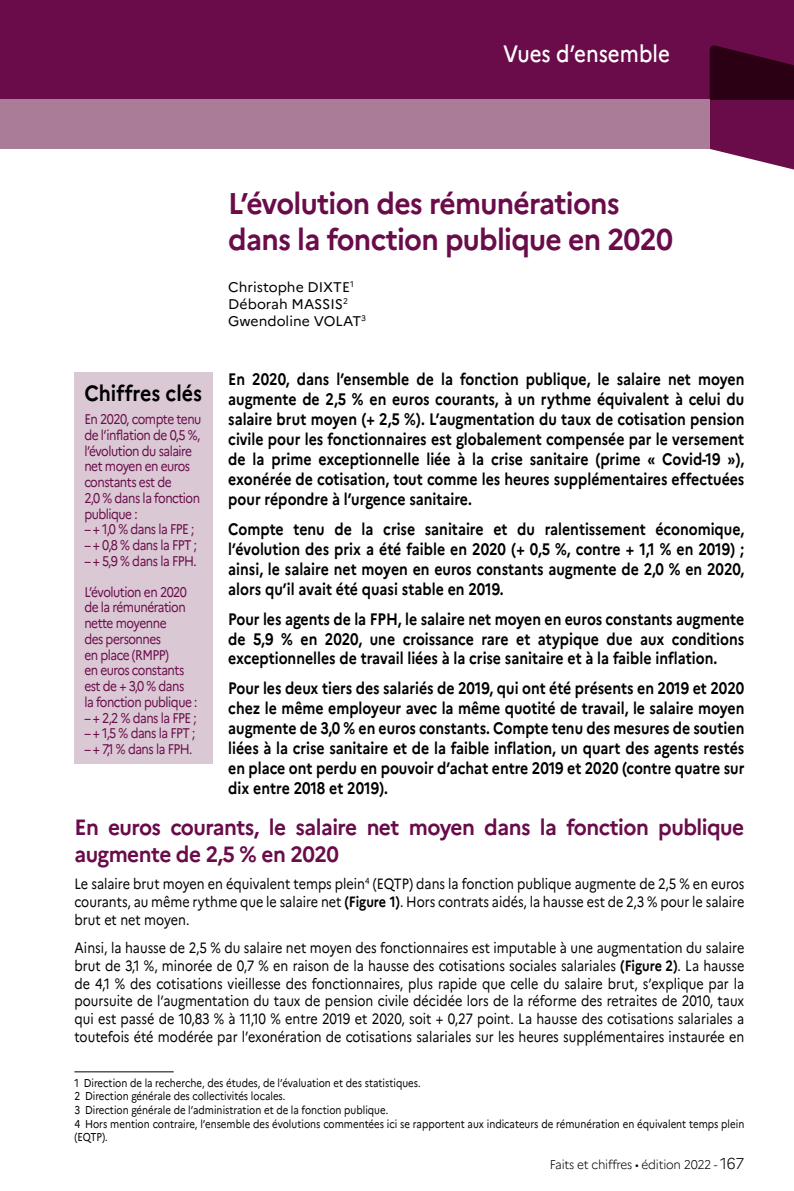
<style>
.page{position:relative;width:794px;height:1191px;background:#fff}
.page>*{position:absolute;margin:0;border:0;box-sizing:border-box;transform-origin:0 0}
._04_Titre_1_Retrait{font:700 29.93px/36.8px "Marianne";letter-spacing:-.025em;color:#690c49;scale:.94 1}
.t1{font:500 23.62px "Marianne";color:#fff;scale:.87 1}
._04_Titre_2_Partie_2{font:700 22.05px/26.2px "Marianne";letter-spacing:-.025em;color:#690c49;scale:.94 1}
._07_CC_Titre{font:700 22.05px "Marianne";color:#000;scale:.89 1}
._04_TC_Retrait{font:700 16.62px/19.9px "Marianne";color:#000;text-align:justify;scale:.85 1}
._04_TC{font:14.88px/17.8px "Marianne";color:#000;text-align:justify;scale:.85 1}
._07_CC_TC{font:14px/15.8px "Marianne";letter-spacing:-.04em;color:#690c49;scale:.85 1}
._04_Signature{font:14px/16.8px "Marianne";color:#000}
.t2{font:300 12.6px "Marianne";letter-spacing:-.02em;color:#000;scale:.94 1}
._04_Note{font:11.38px/13.7px "Marianne";color:#000;scale:.85 1}
.s1{font-weight:700}
.s2{font-size:15.75px}
</style>
<div class="page">
<div style="left:0;top:0;width:794px;height:99px;background:#690c49"></div>
<svg style="left:709px;top:45px;width:85px;height:125px"></svg>
<div style="left:0;top:99px;width:709px;height:50px;background:#ab7c98"></div>
<hr style="left:74px;top:1071px;width:100px;height:1px;background:#000">
<div style="left:74px;top:372px;width:139px;height:392px;background:#dac8d5"></div>
<h2 class="t1" style="left:503px;top:39px;width:193px">Vues d’ensemble</h2>
<h3 class="_04_Titre_1_Retrait" style="left:228px;top:184px;width:475px">L’évolution des rémunérations dans la fonction publique en 2020</h3>
<p class="_04_Signature" style="left:228px;top:278px;width:139px">Christophe DIXTE<sup>1<br></sup>Déborah MASSIS<sup>2<br></sup>Gwendoline VOLAT<sup>3</sup></p>
<p class="_04_TC_Retrait" style="left:228px;top:369px;width:609px">En 2020, dans l’ensemble de la fonction publique, le salaire net moyen augmente de 2,5 % en euros courants, à un rythme équivalent à celui du salaire brut moyen (+ 2,5 %). L’augmentation du taux de cotisation pension civile pour les fonctionnaires est globalement compensée par le versement de la prime exceptionnelle liée à la crise sanitaire (prime « Covid-19 »), exonérée de cotisation, tout comme les heures supplémentaires effectuées pour répondre à l’urgence sanitaire.</p>
<p class="_04_TC_Retrait" style="left:228px;top:519px;width:608px">Compte tenu de la crise sanitaire et du ralentissement économique, l’évolution des prix a été faible en 2020 (+ 0,5 %, contre + 1,1 % en 2019) ; ainsi, le salaire net moyen en euros constants augmente de 2,0 % en 2020, alors qu’il avait été quasi stable en 2019.</p>
<p class="_04_TC_Retrait" style="left:228px;top:608px;width:608px">Pour les agents de la FPH, le salaire net moyen en euros constants augmente de 5,9 % en 2020, une croissance rare et atypique due aux conditions exceptionnelles de travail liées à la crise sanitaire et à la faible inflation.</p>
<p class="_04_TC_Retrait" style="left:228px;top:678px;width:609px">Pour les deux tiers des salariés de 2019, qui ont été présents en 2019 et 2020 chez le même employeur avec la même quotité de travail, le salaire moyen augmente de 3,0 % en euros constants. Compte tenu des mesures de soutien liées à la crise sanitaire et de la faible inflation, un quart des agents restés en place ont perdu en pouvoir d’achat entre 2019 et 2020 (contre quatre sur dix entre 2018 et 2019).</p>
<h4 class="_04_Titre_2_Partie_2" style="left:74px;top:814px;width:714px">En euros courants, le salaire net moyen dans la fonction publique augmente de 2,5 % en 2020</h4>
<p class="_04_TC" style="left:74px;top:875px;width:789px">Le salaire brut moyen en équivalent temps plein<sup>4</sup> (EQTP) dans la fonction publique augmente de 2,5 % en euros courants, au même rythme que le salaire net <span class="s1">(Figure 1)</span>. Hors contrats aidés, la hausse est de 2,3 % pour le salaire brut et net moyen.</p>
<p class="_04_TC" style="left:74px;top:938px;width:789px">Ainsi, la hausse de 2,5 % du salaire net moyen des fonctionnaires est imputable à une augmentation du salaire brut de 3,1 %, minorée de 0,7 % en raison de la hausse des cotisations sociales salariales <span class="s1">(Figure 2)</span>. La hausse de 4,1 % des cotisations vieillesse des fonctionnaires, plus rapide que celle du salaire brut, s’explique par la poursuite de l’augmentation du taux de pension civile décidée lors de la réforme des retraites de 2010, taux qui est passé de 10,83 % à 11,10 % entre 2019 et 2020, soit + 0,27 point. La hausse des cotisations salariales a toutefois été modérée par l’exonération de cotisations salariales sur les heures supplémentaires instaurée en</p>
<p class="_04_Note" style="left:74px;top:1075px;width:409px">1 Direction de la recherche, des études, de l’évaluation et des statistiques.</p>
<p class="_04_Note" style="left:74px;top:1089px;width:250px">2 Direction générale des collectivités locales.</p>
<p class="_04_Note" style="left:74px;top:1103px;width:371px">3 Direction générale de l’administration et de la fonction publique.</p>
<p class="_04_Note" style="left:74px;top:1116px;width:789px">4 Hors mention contraire, l’ensemble des évolutions commentées ici se rapportent aux indicateurs de rémunération en équivalent temps plein (EQTP).</p>
<p class="_07_CC_Titre" style="left:84px;top:379px;width:134px">Chiffres clés</p>
<p class="_07_CC_TC" style="left:84px;top:411px;width:139px">En 2020, compte tenu de l’inflation de 0,5 %, l’évolution du salaire net moyen en euros constants est de<br>2,0 % dans la fonction publique :</p>
<p class="_07_CC_TC" style="left:84px;top:521px;width:131px">– + 1,0 % dans la FPE ;</p>
<p class="_07_CC_TC" style="left:84px;top:537px;width:134px">– + 0,8 % dans la FPT ;</p>
<p class="_07_CC_TC" style="left:84px;top:553px;width:134px">– + 5,9 % dans la FPH.</p>
<p class="_07_CC_TC" style="left:84px;top:583px;width:135px">L’évolution en 2020 de la rémunération nette moyenne<br>des personnes<br>en place (RMPP)<br>en euros constants est de + 3,0 % dans<br>la fonction publique :</p>
<p class="_07_CC_TC" style="left:84px;top:709px;width:134px">– + 2,2 % dans la FPE ;</p>
<p class="_07_CC_TC" style="left:84px;top:725px;width:132px">– + 1,5 % dans la FPT ;</p>
<p class="_07_CC_TC" style="left:84px;top:741px;width:129px">– + 7,1 % dans la FPH.</p>
<p class="t2" style="left:550px;top:1157px;width:208px">Faits et chiffres • édition 2022 - <span class="s2">167</span></p>
</div>
